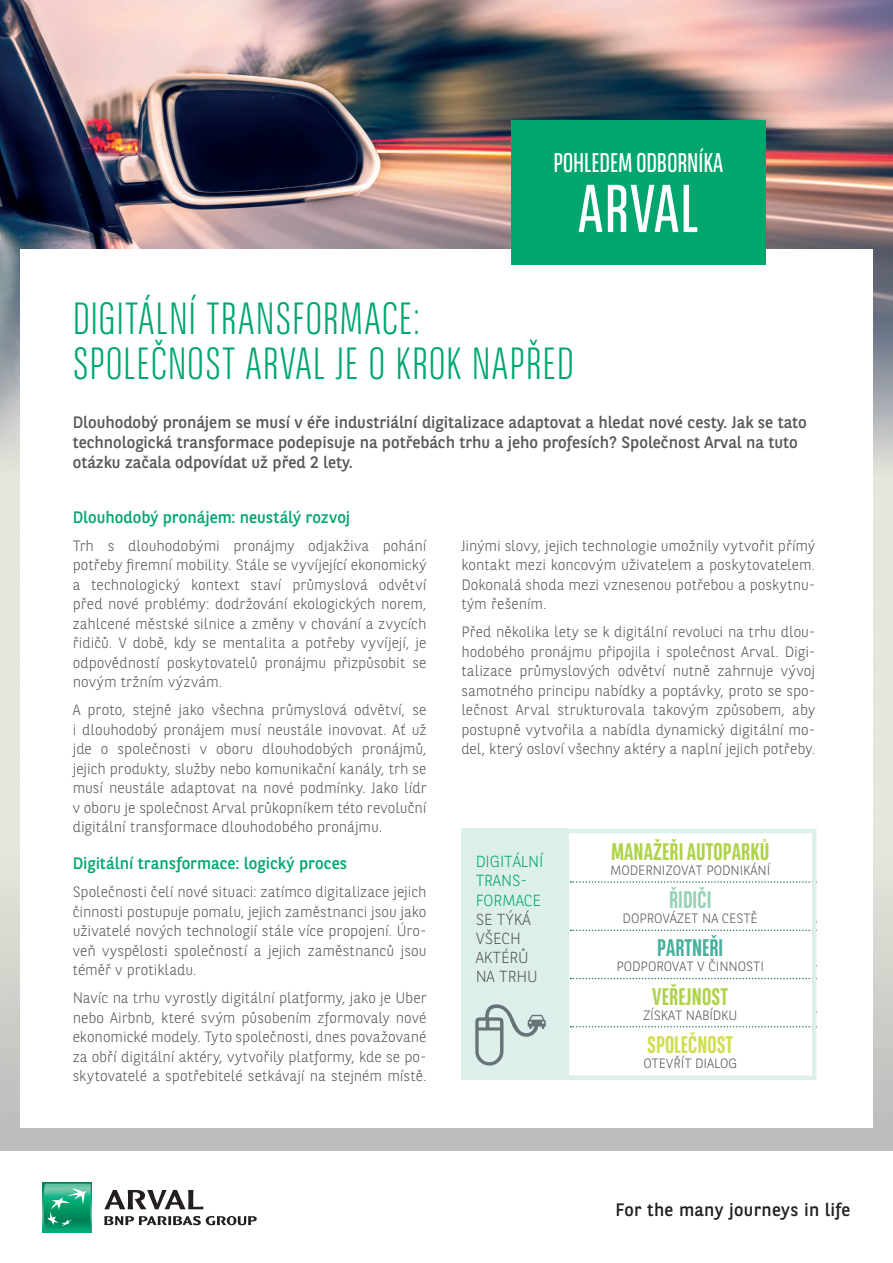
<style>
.page{position:relative;width:893px;height:1263px;background:#fff}
.page>*{position:absolute;margin:0;border:0;box-sizing:border-box;transform-origin:0 0}
.t1{font:67.5px "BNPP Sans Condensed";letter-spacing:.02em;color:#fff}
.t2{font:300 45px/45px "BNPP Sans Condensed";letter-spacing:.025em;color:#00a66e}
.t3{font:27px "BNPP Sans Condensed";color:#fff}
.t4{font:700 24px "BNPP Sans Condensed";letter-spacing:.005em;color:#b0d24b}
.t5{font:700 24px "BNPP Sans Condensed";color:#d1de50}
.t6{font:700 24px "BNPP Sans Condensed";color:#49b09f}
.t7{font:700 24px "BNPP Sans Condensed";letter-spacing:.005em;color:#97d2b6}
.t8{font:18px "BNPP Sans";letter-spacing:.02em;color:#231f20}
.t9{font:16.5px/19.8px "BNPP Sans";color:#57585a}
.t10{font:16.5px "BNPP Sans";color:#00a66e}
.t11{font:300 16.05px/19.2px "BNPP Sans";letter-spacing:-.005em;color:#57585a}
.t12{font:300 16.05px/19.2px "BNPP Sans";letter-spacing:-.005em;color:#00a66e}
.t13{font:300 15px/19.5px "BNPP Sans";letter-spacing:.005em;color:#57585a;text-align:justify}
.t14{font:300 13.5px "BNPP Sans";letter-spacing:-.005em;color:#57585a}
</style>
<div class="page">
<img style="left:0;top:0;width:893px;height:1150px">
<div style="left:20px;top:249px;width:853px;height:878px;background:#fff"></div>
<div style="left:511px;top:120px;width:254px;height:144px;background:#00a66e"></div>
<svg style="left:43px;top:1183px;width:49px;height:49px"></svg>
<svg style="left:43px;top:1184px;width:48px;height:47px;background:#2cab82"></svg>
<svg style="left:104px;top:1216px;width:153px;height:9px"></svg>
<svg style="left:104px;top:1190px;width:99px;height:19px"></svg>
<svg style="left:571px;top:1026px;width:246px;height:1px"></svg>
<svg style="left:571px;top:978px;width:246px;height:1px"></svg>
<svg style="left:571px;top:929px;width:246px;height:2px"></svg>
<svg style="left:571px;top:881px;width:246px;height:2px"></svg>
<div style="left:461px;top:829px;width:108px;height:251px;background:#dcefea"></div>
<svg style="left:475px;top:1004px;width:71px;height:61px"></svg>
<div style="left:461px;top:829px;width:355px;height:251px;border:4px solid #dcefea"></div>
<h3 class="t3" style="left:553px;top:146px;width:171px">POHLEDEM ODBORNÍKA</h3>
<h1 class="t1" style="left:578px;top:166px;width:122px">ARVAL</h1>
<h2 class="t2" style="left:73px;top:295px;width:502px">DIGITÁLNÍ TRANSFORMACE:<br>SPOLEČNOST ARVAL JE O KROK NAPŘED</h2>
<p class="t9" style="left:73px;top:412px;width:736px">Dlouhodobý pronájem se musí v éře industriální digitalizace adaptovat a hledat nové cesty. Jak se tato technologická transformace podepisuje na potřebách trhu a jeho profesích? Společnost Arval na tuto otázku začala odpovídat už před 2 lety.</p>
<p class="t10" style="left:73px;top:506px;width:279px">Dlouhodobý pronájem: neustálý rozvoj</p>
<p class="t13" style="left:73px;top:535px;width:355px">Trh s dlouhodobými pronájmy odjakživa pohání potřeby firemní mobility. Stále se vyvíjející ekonomický a technologický kontext staví průmyslová odvětví před nové problémy: dodržování ekologických norem, zahlcené městské silnice a změny v chování a zvycích řidičů. V době, kdy se mentalita a potřeby vyvíjejí, je odpovědností poskytovatelů pronájmu přizpůsobit se novým tržním výzvám.</p>
<p class="t13" style="left:73px;top:700px;width:355px">A proto, stejně jako všechna průmyslová odvětví, se i dlouhodobý pronájem musí neustále inovovat. Ať už jde o společnosti v oboru dlouhodobých pronájmů, jejich produkty, služby nebo komunikační kanály, trh se musí neustále adaptovat na nové podmínky. Jako lídr v oboru je společnost Arval průkopníkem této revoluční digitální transformace dlouhodobého pronájmu.</p>
<p class="t10" style="left:73px;top:852px;width:276px">Digitální transformace: logický proces</p>
<p class="t13" style="left:73px;top:881px;width:355px">Společnosti čelí nové situaci: zatímco digitalizace jejich činnosti postupuje pomalu, jejich zaměstnanci jsou jako uživatelé nových technologií stále více propojení. Úro&shy;veň vyspělosti společností a jejich zaměstnanců jsou téměř v protikladu.</p>
<p class="t13" style="left:73px;top:987px;width:355px">Navíc na trhu vyrostly digitální platformy, jako je Uber nebo Airbnb, které svým působením zformovaly nové ekonomické modely. Tyto společnosti, dnes považované za obří digitální aktéry, vytvořily platformy, kde se po&shy;skytovatelé a spotřebitelé setkávají na stejném místě.</p>
<p class="t13" style="left:461px;top:535px;width:355px">Jinými slovy, jejich technologie umožnily vytvořit přímý kontakt mezi koncovým uživatelem a poskytovatelem.<br>Dokonalá shoda mezi vznesenou potřebou a poskytnu&shy;tým řešením.</p>
<p class="t13" style="left:461px;top:621px;width:355px">Před několika lety se k digitální revoluci na trhu dlou&shy;hodobého pronájmu připojila i společnost Arval. Digi&shy;talizace průmyslových odvětví nutně zahrnuje vývoj samotného principu nabídky a poptávky, proto se spo&shy;lečnost Arval strukturovala takovým způsobem, aby postupně vytvořila a nabídla dynamický digitální mo&shy;del, který osloví všechny aktéry a naplní jejich potřeby.</p>
<h3 class="t4" style="left:611px;top:837px;width:160px">MANAŽEŘI AUTOPARKŮ</h3>
<p class="t14" style="left:610px;top:861px;width:162px">MODERNIZOVAT PODNIKÁNÍ</p>
<h3 class="t7" style="left:669px;top:886px;width:44px">ŘIDIČI</h3>
<p class="t14" style="left:623px;top:909px;width:137px">DOPROVÁZET NA CESTĚ</p>
<h3 class="t6" style="left:657px;top:934px;width:68px">PARTNEŘI</h3>
<p class="t14" style="left:616px;top:957px;width:149px">PODPOROVAT V ČINNOSTI</p>
<h3 class="t4" style="left:652px;top:982px;width:78px">VEŘEJNOST</h3>
<p class="t14" style="left:643px;top:1006px;width:96px">ZÍSKAT NABÍDKU</p>
<h3 class="t5" style="left:647px;top:1031px;width:87px">SPOLEČNOST</h3>
<p class="t14" style="left:643px;top:1054px;width:95px">OTEVŘÍT DIALOG</p>
<p class="t12" style="left:476px;top:851px;width:69px">DIGITÁLNÍ<br>TRANS-<br>FORMACE</p>
<p class="t11" style="left:476px;top:909px;width:63px">SE TÝKÁ<br>VŠECH<br>AKTÉRŮ<br>NA TRHU</p>
<p class="t8" style="left:615px;top:1197px;width:237px">For the many journeys in life</p>
</div>
